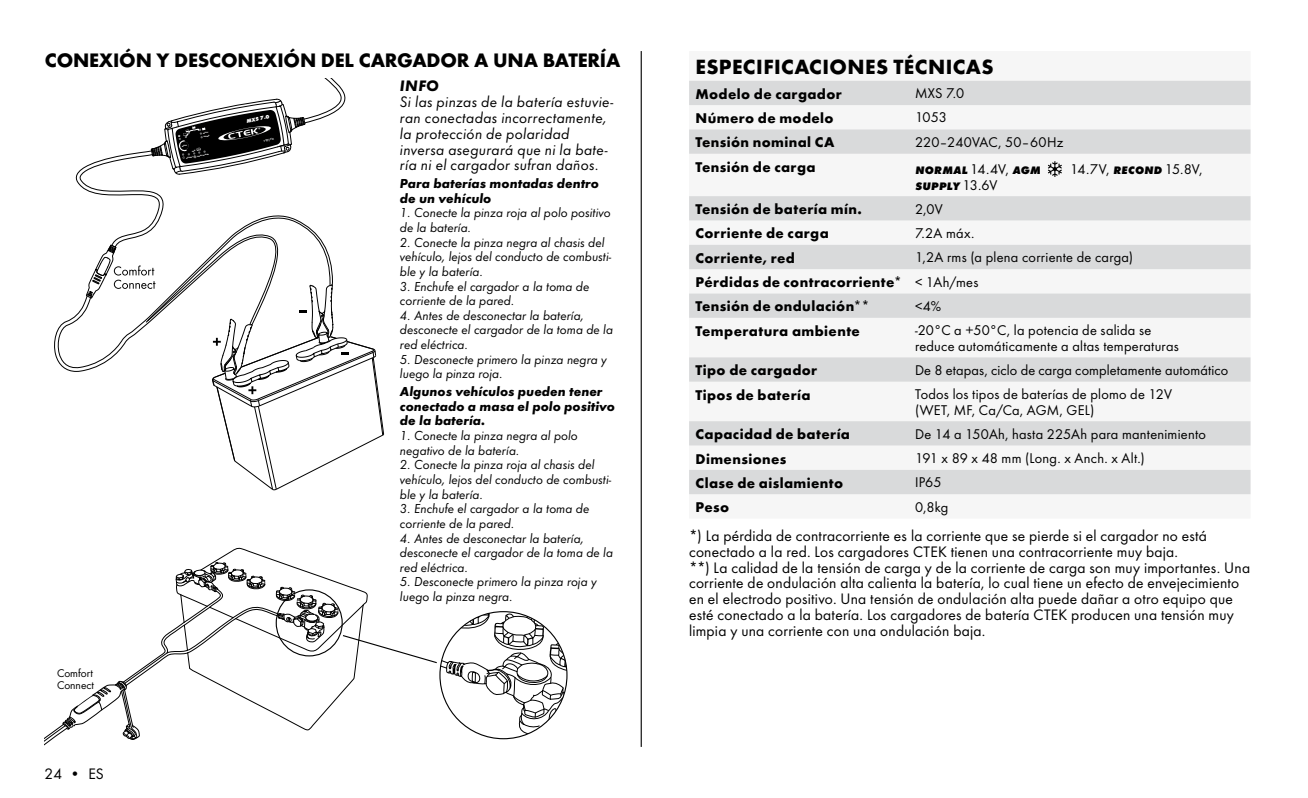
<style>
.page{position:relative;width:1308px;height:798px;background:#fff}
.page>*{position:absolute;margin:0;border:0;box-sizing:border-box;transform-origin:0 0}
.t1{font:700 21.38px "Futura";letter-spacing:.02em;color:#000}
.t2{font:700 20.25px "Futura";letter-spacing:-.01em;color:#000}
.t3{font:15.75px/15.8px "Futura Boo";letter-spacing:.015em;color:#000}
.t4{font:15.75px/15.8px "Futura Boo Obl";letter-spacing:.015em;color:#000}
.t5{font:italic 700 15.75px "Futura";color:#000}
.t6{font:14.62px/15.8px "Futura Boo";letter-spacing:.015em;color:#000}
.t7{font:700 14.62px/24.3px "Futura";letter-spacing:.025em;color:#000}
.t8{font:13.5px/14.6px "Futura Boo Obl";color:#000}
.t9{font:italic 700 13.5px/14.6px "Futura";color:#000}
.t10{font:11.7px/11.7px "Futura Boo";color:#000}
.t11{font:italic 700 expanded 11.25px "Futura";letter-spacing:.025em;color:#000}
.t12{font:italic 700 expanded 5.4px "Futura";color:#fff}
.t13{font:italic 700 expanded 2.7px "Futura";color:#b1b3b4}
.s1{font-family:"Futura Boo";font-weight:400;font-style:normal;font-stretch:normal;font-size:14.62px}
.s2{font-family:"Futura";font-weight:700;font-style:italic;font-stretch:expanded;font-size:11.25px}
.s3{font-family:"Futura Boo";font-weight:400}
</style>
<div class="page">
<hr style="left:640px;top:51px;width:2px;height:695px;background:#000">
<svg style="left:689px;top:81px;width:561px;height:413px;fill:#f6f6f6"></svg>
<svg style="left:1047px;top:161px;width:15px;height:16px"></svg>
<svg style="left:45px;top:547px;width:522px;height:197px"></svg>
<svg style="left:54px;top:79px;width:330px;height:411px"></svg>
<h2 class="t2" style="left:45px;top:48px;width:577px">CONEXIÓN Y DESCONEXIÓN DEL CARGADOR A UNA BATERÍA</h2>
<p class="t10" style="left:57px;top:667px;width:38px">Comfort<br>Connect</p>
<p class="t3" style="left:45px;top:765px;width:60px">24 • ES</p>
<p class="t12" style="left:246px;top:118px;width:25px;rotate:-12deg">MXS 7.0</p>
<p class="t13" style="left:263px;top:139px;width:12px;rotate:-12deg">12V/7A</p>
<p class="t5" style="left:400px;top:76px;width:40px">INFO</p>
<p class="t4" style="left:400px;top:94px;width:215px">Si las pinzas de la batería estuvie&shy;ran conectadas incorrectamente, la protección de polaridad inversa asegurará que ni la bate&shy;ría ni el cargador sufran daños.</p>
<p class="t9" style="left:400px;top:176px;width:200px">Para baterías montadas dentro de un vehículo</p>
<p class="t8" style="left:400px;top:205px;width:212px">1. Conecte la pinza roja al polo positivo de la batería.</p>
<p class="t8" style="left:400px;top:235px;width:213px">2. Conecte la pinza negra al chasis del vehículo, lejos del conducto de combusti&shy;ble y la batería.</p>
<p class="t8" style="left:400px;top:278px;width:191px">3. Enchufe el cargador a la toma de corriente de la pared.</p>
<p class="t8" style="left:400px;top:308px;width:215px">4. Antes de desconectar la batería, desconecte el cargador de la toma de la red eléctrica.</p>
<p class="t8" style="left:400px;top:351px;width:208px">5. Desconecte primero la pinza negra y luego la pinza roja.</p>
<p class="t9" style="left:400px;top:384px;width:217px">Algunos vehículos pueden tener conectado a masa el polo positivo de la batería.</p>
<p class="t8" style="left:400px;top:428px;width:179px">1. Conecte la pinza negra al polo negativo de la batería.</p>
<p class="t8" style="left:400px;top:457px;width:213px">2. Conecte la pinza roja al chasis del vehículo, lejos del conducto de combusti&shy;ble y la batería.</p>
<p class="t8" style="left:400px;top:501px;width:191px">3. Enchufe el cargador a la toma de corriente de la pared.</p>
<p class="t8" style="left:400px;top:530px;width:215px">4. Antes de desconectar la batería, desconecte el cargador de la toma de la red eléctrica.</p>
<p class="t8" style="left:400px;top:574px;width:198px">5. Desconecte primero la pinza roja y luego la pinza negra.</p>
<h1 class="t1" style="left:695px;top:54px;width:300px">ESPECIFICACIONES TÉCNICAS</h1>
<p class="t7" style="left:695px;top:81px;width:148px">Modelo de cargador</p>
<p class="t6" style="left:915px;top:85px;width:51px">MXS 7.0</p>
<p class="t7" style="left:695px;top:106px;width:140px">Número de modelo</p>
<p class="t6" style="left:915px;top:110px;width:33px">1053</p>
<p class="t7" style="left:695px;top:130px;width:140px">Tensión nominal CA</p>
<p class="t6" style="left:915px;top:134px;width:150px">220–240VAC, 50–60Hz</p>
<p class="t7" style="left:695px;top:154px;width:121px">Tensión de carga</p>
<p class="t11" style="left:915px;top:163px;width:127px">NORMAL <span class="s1">14.4V,</span> AGM</p>
<p class="t6" style="left:1070px;top:161px;width:134px">14.7V, <span class="s2">RECOND</span> 15.8V,</p>
<p class="t11" style="left:915px;top:179px;width:84px">SUPPLY <span class="s1">13.6V</span></p>
<p class="t7" style="left:695px;top:197px;width:168px">Tensión de batería mín.</p>
<p class="t6" style="left:915px;top:200px;width:29px">2,0V</p>
<p class="t7" style="left:695px;top:221px;width:135px">Corriente de carga</p>
<p class="t6" style="left:915px;top:225px;width:61px">7.2A máx.</p>
<p class="t7" style="left:695px;top:245px;width:101px">Corriente, red</p>
<p class="t6" style="left:915px;top:249px;width:220px">1,2A rms (a plena corriente de carga)</p>
<p class="t7" style="left:695px;top:270px;width:284px">Pérdidas de contracorriente* <span class="s3">&lt; 1Ah/mes<br></span>Tensión de ondulación**</p>
<p class="t6" style="left:915px;top:298px;width:28px">&lt;4%</p>
<p class="t7" style="left:695px;top:318px;width:166px">Temperatura ambiente</p>
<p class="t6" style="left:915px;top:322px;width:265px">-20°C a +50°C, la potencia de salida se reduce automáticamente a altas temperaturas</p>
<p class="t7" style="left:695px;top:358px;width:123px">Tipo de cargador</p>
<p class="t6" style="left:915px;top:362px;width:315px">De 8 etapas, ciclo de carga completamente automático</p>
<p class="t7" style="left:695px;top:382px;width:116px">Tipos de batería</p>
<p class="t6" style="left:915px;top:386px;width:258px">Todos los tipos de baterías de plomo de 12V (WET, MF, Ca/Ca, AGM, GEL)</p>
<p class="t7" style="left:695px;top:422px;width:156px">Capacidad de batería</p>
<p class="t6" style="left:915px;top:425px;width:292px">De 14 a 150Ah, hasta 225Ah para mantenimiento</p>
<p class="t7" style="left:695px;top:446px;width:92px">Dimensiones</p>
<p class="t6" style="left:915px;top:450px;width:231px">191 x 89 x 48 mm (Long. x Anch. x Alt.)</p>
<p class="t7" style="left:695px;top:470px;width:149px">Clase de aislamiento</p>
<p class="t6" style="left:915px;top:474px;width:28px">IP65</p>
<p class="t7" style="left:695px;top:495px;width:35px">Peso</p>
<p class="t6" style="left:915px;top:498px;width:35px">0,8kg</p>
<p class="t3" style="left:689px;top:527px;width:562px">*) La pérdida de contracorriente es la corriente que se pierde si el cargador no está conectado a la red. Los cargadores CTEK tienen una contracorriente muy baja.<br>**) La calidad de la tensión de carga y de la corriente de carga son muy importantes. Una corriente de ondulación alta calienta la batería, lo cual tiene un efecto de envejecimiento en el electrodo positivo. Una tensión de ondulación alta puede dañar a otro equipo que esté conectado a la batería. Los cargadores de batería CTEK producen una tensión muy limpia y una corriente con una ondulación baja.</p>
</div>
